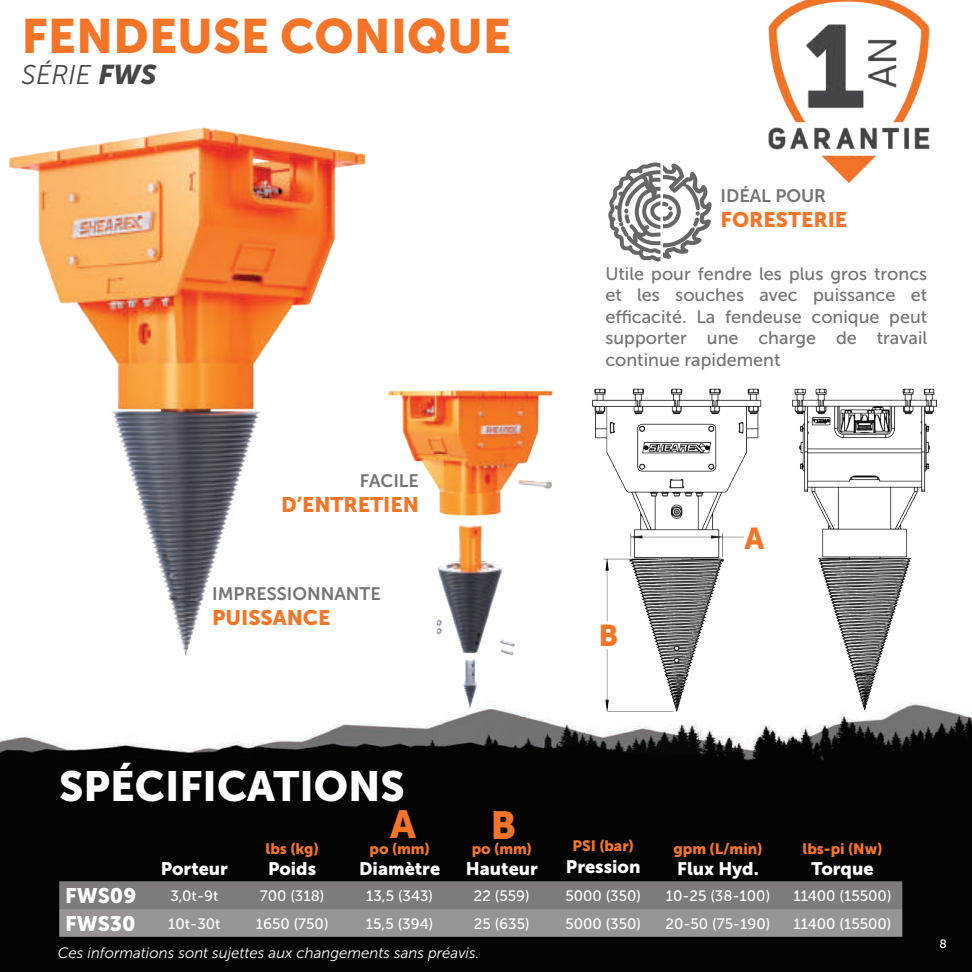
<style>
.page{position:relative;width:972px;height:972px;background:#fff}
.page>*{position:absolute;margin:0;border:0;box-sizing:border-box;transform-origin:0 0}
.t1{font:48px "Museo Sans 900";color:#f47527}
.t2{font:42px "Museo Sans 900";color:#fff}
.t3{font:39px "Museo Sans 900";color:#f47527}
.t4{font:30px "Museo Sans 900";color:#f47527}
.t5{font:italic 27px "Museo Sans 300";color:#454648}
.t6{font:21px "Museo Sans 900";color:#f47527}
.t7{font:21px "Museo Sans 900";color:#fff}
.t8{font:18px/21.6px "Museo Sans 500";color:#737374;text-align:justify}
.t9{font:18px "Museo Sans 900";color:#fff}
.t10{font:18px "Museo Sans 700";color:#737473}
.t11{font:15px "Museo Sans 500";color:#fff}
.t12{font:italic 15px "Museo Sans 300";color:#fff}
.t13{font:15px "Museo Sans 900";color:#f47527}
.t14{font:12px "Museo Sans 500";color:#fff}
.s1{font-family:"Museo Sans 900"}
</style>
<div class="page">
<div style="left:0;top:713px;width:972px;height:259px;background:#040503"></div>
<img style="left:0;top:182px;width:971px;height:579px">
<img style="left:5px;top:127px;width:381px;height:550px">
<img style="left:577px;top:376px;width:216px;height:348px">
<img style="left:792px;top:361px;width:144px;height:348px">
<img style="left:383px;top:383px;width:185px;height:329px">
<hr style="left:971px;top:622px;width:1px;height:350px;background:#040503">
<svg style="left:608px;top:162px;width:104px;height:100px"></svg>
<img style="left:768px;top:0;width:162px;height:182px">
<svg style="left:59px;top:881px;width:843px;height:56px;background:#8a8686"></svg>
<h1 class="t1" style="left:22px;top:9px;width:491px">FENDEUSE CONIQUE</h1>
<h3 class="t5" style="left:22px;top:60px;width:136px">SÉRIE <span class="s1">FWS</span></h3>
<p class="t10" style="left:360px;top:470px;width:61px">FACILE</p>
<p class="t6" style="left:281px;top:493px;width:139px">D’ENTRETIEN</p>
<p class="t10" style="left:212px;top:584px;width:170px">IMPRESSIONNANTE</p>
<p class="t6" style="left:212px;top:606px;width:120px">PUISSANCE</p>
<p class="t10" style="left:721px;top:186px;width:107px">IDÉAL POUR</p>
<p class="t6" style="left:721px;top:208px;width:128px">FORESTERIE</p>
<p class="t8" style="left:605px;top:263px;width:323px">Utile pour fendre les plus gros troncs et les souches avec puissance et efficacité. La fendeuse conique peut supporter une charge de travail continue rapidement</p>
<h3 class="t4" style="left:598px;top:618px;width:21px">B</h3>
<h3 class="t4" style="left:744px;top:522px;width:21px">A</h3>
<h2 class="t2" style="left:59px;top:763px;width:347px">SPÉCIFICATIONS</h2>
<p class="t9" style="left:161px;top:859px;width:69px">Porteur</p>
<p class="t13" style="left:265px;top:840px;width:55px">lbs (kg)</p>
<p class="t9" style="left:268px;top:859px;width:50px">Poids</p>
<h3 class="t3" style="left:390px;top:802px;width:27px">A</h3>
<h3 class="t3" style="left:491px;top:804px;width:27px">B</h3>
<p class="t13" style="left:370px;top:840px;width:62px">po (mm)</p>
<p class="t9" style="left:359px;top:859px;width:82px">Diamètre</p>
<p class="t13" style="left:472px;top:840px;width:62px">po (mm)</p>
<p class="t9" style="left:466px;top:859px;width:74px">Hauteur</p>
<p class="t13" style="left:573px;top:838px;width:63px">PSI (bar)</p>
<p class="t9" style="left:566px;top:857px;width:76px">Pression</p>
<p class="t13" style="left:673px;top:840px;width:91px">gpm (L/min)</p>
<p class="t9" style="left:677px;top:859px;width:83px">Flux Hyd.</p>
<p class="t13" style="left:802px;top:840px;width:81px">lbs-pi (Nw)</p>
<p class="t9" style="left:811px;top:859px;width:64px">Torque</p>
<p class="t7" style="left:65px;top:884px;width:73px">FWS09</p>
<p class="t11" style="left:170px;top:887px;width:50px">3,0t-9t</p>
<p class="t11" style="left:260px;top:887px;width:66px">700 (318)</p>
<p class="t11" style="left:366px;top:887px;width:68px">13,5 (343)</p>
<p class="t11" style="left:474px;top:887px;width:57px">22 (559)</p>
<p class="t11" style="left:565px;top:887px;width:77px">5000 (350)</p>
<p class="t11" style="left:666px;top:887px;width:106px">10-25 (38-100)</p>
<p class="t11" style="left:793px;top:887px;width:100px">11400 (15500)</p>
<p class="t7" style="left:65px;top:912px;width:72px">FWS30</p>
<p class="t11" style="left:168px;top:915px;width:54px">10t-30t</p>
<p class="t11" style="left:256px;top:915px;width:74px">1650 (750)</p>
<p class="t11" style="left:366px;top:915px;width:69px">15,5 (394)</p>
<p class="t11" style="left:474px;top:915px;width:57px">25 (635)</p>
<p class="t11" style="left:565px;top:915px;width:77px">5000 (350)</p>
<p class="t11" style="left:666px;top:915px;width:106px">20-50 (75-190)</p>
<p class="t11" style="left:793px;top:915px;width:100px">11400 (15500)</p>
<p class="t12" style="left:58px;top:945px;width:423px">Ces informations sont sujettes aux changements sans préavis.</p>
<p class="t14" style="left:939px;top:938px;width:9px">8</p>
</div>
